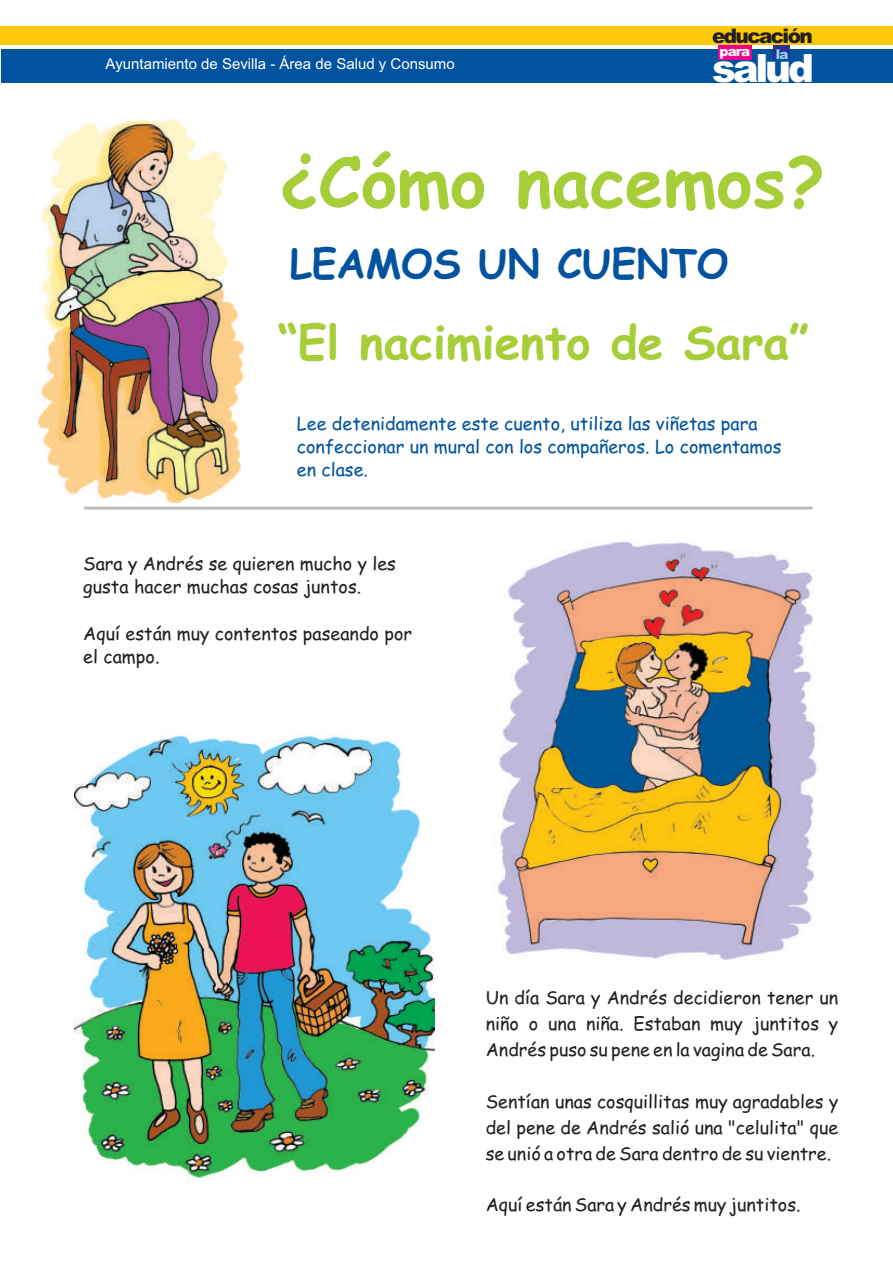
<style>
.page{position:relative;width:893px;height:1263px;background:#fff}
.page>*{position:absolute;margin:0;border:0;box-sizing:border-box;transform-origin:0 0}
.t1{font:700 68.55px "Comic Sans MS";color:#a6ce39}
.t2{font:700 46.2px "Comic Sans MS";color:#a6ce39}
.t3{font:700 39.9px "Comic Sans MS";color:#0153a0}
.t4{font:900 39px "Arial";letter-spacing:-.085em;color:#fff}
.t5{font:900 20.1px "Arial";letter-spacing:-.085em;color:#231f20}
.t6{font:18px/26px "Comic Sans MS";color:#231f20}
.t7{font:18px/23.1px "Comic Sans MS";color:#0153a0}
.t8{font:15px "Arial";color:#fff}
.t9{font:900 13.5px "Arial";color:#fff}
.t10{font:900 13.5px "Arial";color:#8dd7f7}
</style>
<div class="page">
<div style="left:1px;top:49px;width:892px;height:34px;background:#0153a0"></div>
<div style="left:773px;top:27px;width:17px;height:32px;background:#2e3092"></div>
<div style="left:718px;top:27px;width:34px;height:33px;background:#ed028c"></div>
<div style="left:0;top:26px;width:893px;height:19px;background:#feca0a"></div>
<img style="left:37px;top:119px;width:207px;height:385px">
<img style="left:497px;top:542px;width:320px;height:418px">
<img style="left:74px;top:733px;width:360px;height:449px">
<hr style="left:84px;top:507px;width:728px;height:3px;background:#bcbdc0">
<p class="t8" style="left:106px;top:58px;width:351px">Ayuntamiento de Sevilla - Área de Salud y Consumo</p>
<p class="t5" style="left:712px;top:29px;width:102px">educación</p>
<p class="t9" style="left:720px;top:46px;width:32px">para</p>
<p class="t10" style="left:776px;top:50px;width:14px">la</p>
<h3 class="t4" style="left:712px;top:55px;width:103px">salud</h3>
<h1 class="t1" style="left:280px;top:152px;width:546px">¿Cómo nacemos?</h1>
<h3 class="t3" style="left:290px;top:246px;width:440px">LEAMOS UN CUENTO</h3>
<h2 class="t2" style="left:278px;top:322px;width:533px">“El nacimiento de Sara”</h2>
<p class="t7" style="left:297px;top:413px;width:486px">Lee detenidamente este cuento, utiliza las viñetas para confeccionar un mural con los compañeros. Lo comentamos en clase.</p>
<p class="t6" style="left:83px;top:554px;width:314px;line-height:23.1px">Sara y Andrés se quieren mucho y les gusta hacer muchas cosas juntos.</p>
<p class="t6" style="left:83px;top:623px;width:330px;line-height:23.1px">Aquí están muy contentos paseando por el campo.</p>
<p class="t6" style="left:486px;top:987px;width:354px;text-align:justify">Un día Sara y Andrés decidieron tener un niño o una niña. Estaban muy juntitos y Andrés puso su pene en la vagina de Sara.</p>
<p class="t6" style="left:486px;top:1090px;width:354px;text-align:justify">Sentían unas cosquillitas muy agradables y del pene de Andrés salió una "celulita" que se unió a otra de Sara dentro de su vientre.</p>
<p class="t6" style="left:486px;top:1194px;width:316px">Aquí están Sara y Andrés muy juntitos.</p>
</div>
